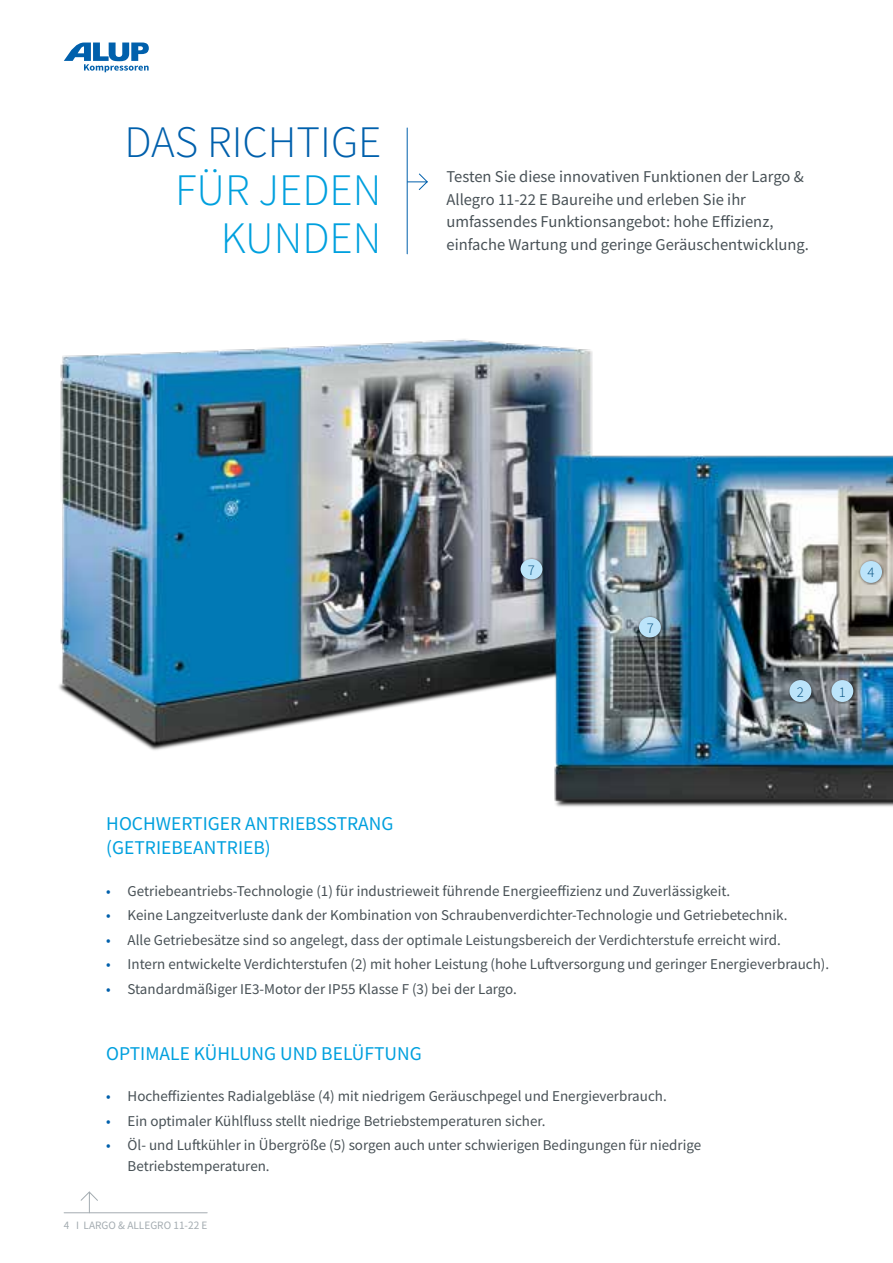
<style>
.page{position:relative;width:893px;height:1263px;background:#fff}
.page>*{position:absolute;margin:0;border:0;box-sizing:border-box;transform-origin:0 0}
.t1{font:300 45px/48px "Source Sans Pro";color:#00a0de;text-align:right}
.t2{font:300 45px "Source Sans Pro";color:#0060ac}
.t3{font:19.5px/24px "Source Sans Pro";color:#00a0de}
.t4{font:16.5px/22.5px "Source Sans Pro";color:#485156}
.t5{font:15px/20.2px "Source Sans Pro";color:#485156}
.t6{font:300 14.7px "Source Sans Pro";color:#004d7d}
.t7{font:11.25px "Source Sans Pro";color:#a4acb1}
.s1{color:#0060ac}
</style>
<div class="page">
<svg style="left:408px;top:173px;width:20px;height:17px"></svg>
<hr style="left:407px;top:128px;width:1px;height:126px;background:#0060ac">
<img style="left:59px;top:339px;width:834px;height:468px">
<div style="left:830px;top:678px;width:25px;height:26px;background:#000;opacity:.5"></div>
<div style="left:831px;top:680px;width:22px;height:22px;background:#bce4fa;border-radius:50%"></div>
<div style="left:788px;top:678px;width:26px;height:26px;background:#000;opacity:.5"></div>
<div style="left:789px;top:680px;width:22px;height:22px;background:#bce4fa;border-radius:50%"></div>
<div style="left:858px;top:559px;width:26px;height:26px;background:#000;opacity:.5"></div>
<div style="left:860px;top:561px;width:22px;height:22px;background:#bce4fa;border-radius:50%"></div>
<div style="left:637px;top:615px;width:26px;height:24px;background:#000;opacity:.5"></div>
<div style="left:639px;top:617px;width:22px;height:20px;background:#bce4fa;border-radius:50%"></div>
<div style="left:519px;top:557px;width:26px;height:24px;background:#000;opacity:.5"></div>
<div style="left:521px;top:559px;width:21px;height:20px;background:#bce4fa;border-radius:50%"></div>
<svg style="left:64px;top:43px;width:85px;height:29px"></svg>
<svg style="left:80px;top:1191px;width:18px;height:21px"></svg>
<hr style="left:64px;top:1212px;width:143px;height:1px;background:#a4acb1">
<h1 class="t2" style="left:124px;top:115px;width:259px">DAS RICHTIGE</h1>
<h1 class="t1" style="left:175px;top:166px;width:208px">FÜR JEDEN<br>KUNDEN</h1>
<p class="t4" style="left:446px;top:165px;width:364px">Testen Sie diese innovativen Funktionen der Largo &amp; Allegro 11-22 E Baureihe und erleben Sie ihr umfassendes Funktionsangebot: hohe Effizienz, einfache Wartung und geringe Geräuschentwicklung.</p>
<p class="t6" style="left:528px;top:561px;width:9px">7</p>
<p class="t6" style="left:647px;top:619px;width:9px">7</p>
<p class="t6" style="left:867px;top:563px;width:9px">4</p>
<p class="t6" style="left:797px;top:683px;width:9px">2</p>
<p class="t6" style="left:839px;top:683px;width:9px">1</p>
<h2 class="t3" style="left:106px;top:812px;width:289px">HOCHWERTIGER ANTRIEBSSTRANG (GETRIEBEANTRIEB)</h2>
<p class="t5" style="left:106px;top:880px;width:626px"><span class="s1">•</span> Getriebeantriebs-Technologie (1) für industrieweit führende Energieeffizienz und Zuverlässigkeit.</p>
<p class="t5" style="left:106px;top:905px;width:683px"><span class="s1">•</span> Keine Langzeitverluste dank der Kombination von Schraubenverdichter-Technologie und Getriebetechnik.</p>
<p class="t5" style="left:106px;top:929px;width:676px"><span class="s1">•</span> Alle Getriebesätze sind so angelegt, dass der optimale Leistungsbereich der Verdichterstufe erreicht wird.</p>
<p class="t5" style="left:106px;top:954px;width:724px"><span class="s1">•</span> Intern entwickelte Verdichterstufen (2) mit hoher Leistung (hohe Luftversorgung und geringer Energieverbrauch).</p>
<p class="t5" style="left:106px;top:978px;width:412px"><span class="s1">•</span> Standardmäßiger IE3-Motor der IP55 Klasse F (3) bei der Largo.</p>
<h2 class="t3" style="left:106px;top:1041px;width:317px">OPTIMALE KÜHLUNG UND BELÜFTUNG</h2>
<p class="t5" style="left:106px;top:1086px;width:562px"><span class="s1">•</span> Hocheffizientes Radialgebläse (4) mit niedrigem Geräuschpegel und Energieverbrauch.</p>
<p class="t5" style="left:106px;top:1110px;width:441px"><span class="s1">•</span> Ein optimaler Kühlfluss stellt niedrige Betriebstemperaturen sicher.</p>
<p class="t5" style="left:128px;top:1135px;width:575px;text-indent:-21px"><span class="s1">•</span> Öl- und Luftkühler in Übergröße (5) sorgen auch unter schwierigen Bedingungen für niedrige<br>Betriebstemperaturen.</p>
<p class="t7" style="left:64px;top:1218px;width:145px">4 I LARGO &amp; ALLEGRO 11-22 E</p>
</div>
